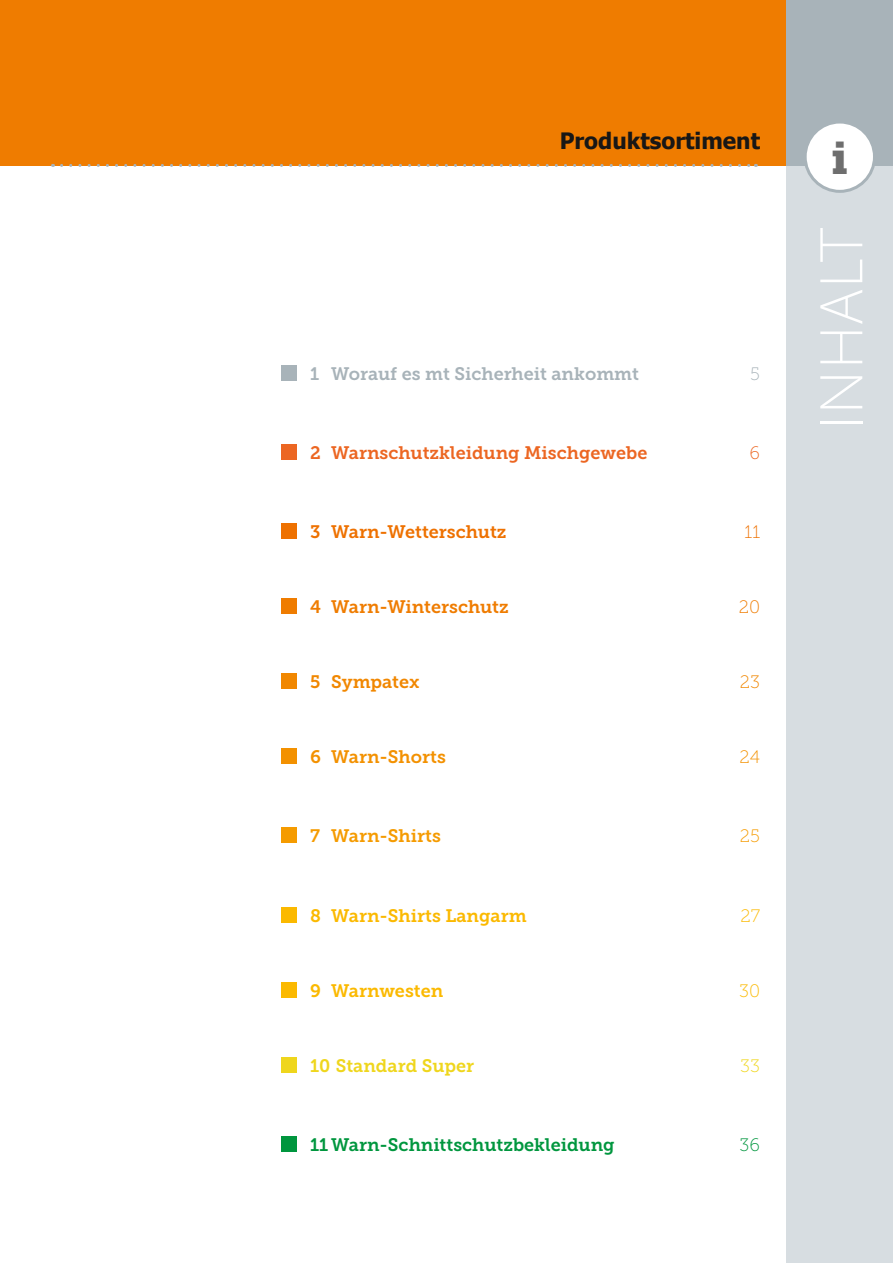
<style>
.page{position:relative;width:893px;height:1263px;background:#fff}
.page>*{position:absolute;margin:0;border:0;box-sizing:border-box;transform-origin:0 0}
.Kapitel_Hochkant_Wei{font:60px "Museo Sans 100";color:#fff}
.Kapitel_Zahl{font:45.45px "Museo Slab 900";color:#6e6e6e}
.Kaiptel_Überschrift{font:700 22.5px "Tahoma";color:#181716}
.Inhalt{font:18px "Museo Slab 700";color:#ec6622}
.Inhalt-2{font:18px "Museo Slab 700";color:#fbb900}
.Inhalt-3{font:18px "Museo Slab 700";color:#00963e}
.Inhalt-4{font:18px "Museo Slab 700";color:#a8b3b9}
.Inhalt-5{font:18px "Museo Slab 700";color:#ee7100}
.Inhalt-6{font:18px "Museo Slab 700";color:#ef7c00}
.Inhalt-7{font:18px "Museo Slab 700";color:#efd61d}
.Inhalt-8{font:18px "Museo Slab 700";color:#f39100}
.Inhalt-9{font:18px "Museo Slab 700";color:#f59b00}
.Inhalt-10{font:18px "Museo Slab 700";color:#f18700}
.Inhalt-11{font:18px "Museo Slab 100";color:#fbb900}
.Inhalt-12{font:18px "Museo Slab 100";color:#ee7100}
.Inhalt-13{font:18px "Museo Slab 100";color:#ef7c00}
.Inhalt-14{font:18px "Museo Slab 100";color:#f18700}
.Inhalt-15{font:18px "Museo Slab 100";color:#f39100}
.Inhalt-16{font:18px "Museo Slab 100";color:#f59b00}
.Inhalt-17{font:18px "Museo Slab 100";color:#efd61d}
.Inhalt-18{font:18px "Museo Slab 100";color:#00963e}
.Inhalt-19{font:18px "Museo Slab 100";color:#a8b3b9}
.Inhalt-20{font:18px "Museo Slab 100";color:#ec6622}
</style>
<div class="page">
<div style="left:0;top:0;width:787px;height:165px;background:#ef7c00"></div>
<svg style="left:62px;top:164px;width:694px;height:3px"></svg>
<div style="left:787px;top:164px;width:106px;height:1099px;background:#d7dde1"></div>
<div style="left:787px;top:0;width:106px;height:166px;background:#a8b3b9"></div>
<div style="left:805px;top:122px;width:69px;height:69px;background:#fff;border-radius:50%"></div>
<div style="left:804px;top:121px;width:72px;height:72px;border:3px solid #a8b3b9;border-radius:50%"></div>
<div style="left:282px;top:365px;width:15px;height:15px;background:#a8b3b9"></div>
<div style="left:282px;top:444px;width:15px;height:16px;background:#ec6622"></div>
<div style="left:282px;top:523px;width:15px;height:16px;background:#ee7100"></div>
<div style="left:282px;top:598px;width:15px;height:16px;background:#ef7c00"></div>
<div style="left:282px;top:673px;width:15px;height:16px;background:#f18700"></div>
<div style="left:282px;top:748px;width:15px;height:16px;background:#f39100"></div>
<div style="left:282px;top:828px;width:15px;height:15px;background:#f59b00"></div>
<div style="left:282px;top:907px;width:15px;height:15px;background:#fbb900"></div>
<div style="left:282px;top:982px;width:15px;height:15px;background:#fbb900"></div>
<div style="left:282px;top:1057px;width:15px;height:15px;background:#efd61d"></div>
<div style="left:282px;top:1136px;width:15px;height:16px;background:#00963e"></div>
<p class="Kaiptel_Überschrift" style="left:560px;top:125px;width:202px">Produktsortiment</p>
<p class="Inhalt-4" style="left:310px;top:363px;width:330px">1 Worauf es mt Sicherheit ankommt</p>
<p class="Inhalt-19" style="left:750px;top:364px;width:11px">5</p>
<p class="Inhalt" style="left:310px;top:442px;width:339px">2 Warnschutzkleidung Mischgewebe</p>
<p class="Inhalt-20" style="left:750px;top:443px;width:12px">6</p>
<p class="Inhalt-5" style="left:310px;top:522px;width:198px">3 Warn-Wetterschutz</p>
<p class="Inhalt-12" style="left:745px;top:522px;width:17px">11</p>
<p class="Inhalt-6" style="left:310px;top:597px;width:200px">4 Warn-Winterschutz</p>
<p class="Inhalt-13" style="left:739px;top:597px;width:23px">20</p>
<p class="Inhalt-10" style="left:310px;top:672px;width:111px">5 Sympatex</p>
<p class="Inhalt-14" style="left:740px;top:672px;width:22px">23</p>
<p class="Inhalt-8" style="left:310px;top:747px;width:137px">6 Warn-Shorts</p>
<p class="Inhalt-15" style="left:739px;top:747px;width:22px">24</p>
<p class="Inhalt-9" style="left:310px;top:826px;width:132px">7 Warn-Shirts</p>
<p class="Inhalt-16" style="left:740px;top:826px;width:22px">25</p>
<p class="Inhalt-2" style="left:310px;top:905px;width:218px">8 Warn-Shirts Langarm</p>
<p class="Inhalt-11" style="left:740px;top:906px;width:21px">27</p>
<p class="Inhalt-2" style="left:310px;top:980px;width:135px">9 Warnwesten</p>
<p class="Inhalt-11" style="left:739px;top:981px;width:22px">30</p>
<p class="Inhalt-7" style="left:310px;top:1055px;width:166px">10 Standard Super</p>
<p class="Inhalt-17" style="left:740px;top:1056px;width:21px">33</p>
<p class="Inhalt-3" style="left:310px;top:1134px;width:306px">11 Warn-Schnittschutzbekleidung</p>
<p class="Inhalt-18" style="left:740px;top:1135px;width:22px">36</p>
<p class="Kapitel_Zahl" style="left:831px;top:131px;width:18px">i</p>
<p class="Kapitel_Hochkant_Wei" style="left:810px;top:430px;width:204px;rotate:-90deg">INHALT</p>
</div>
